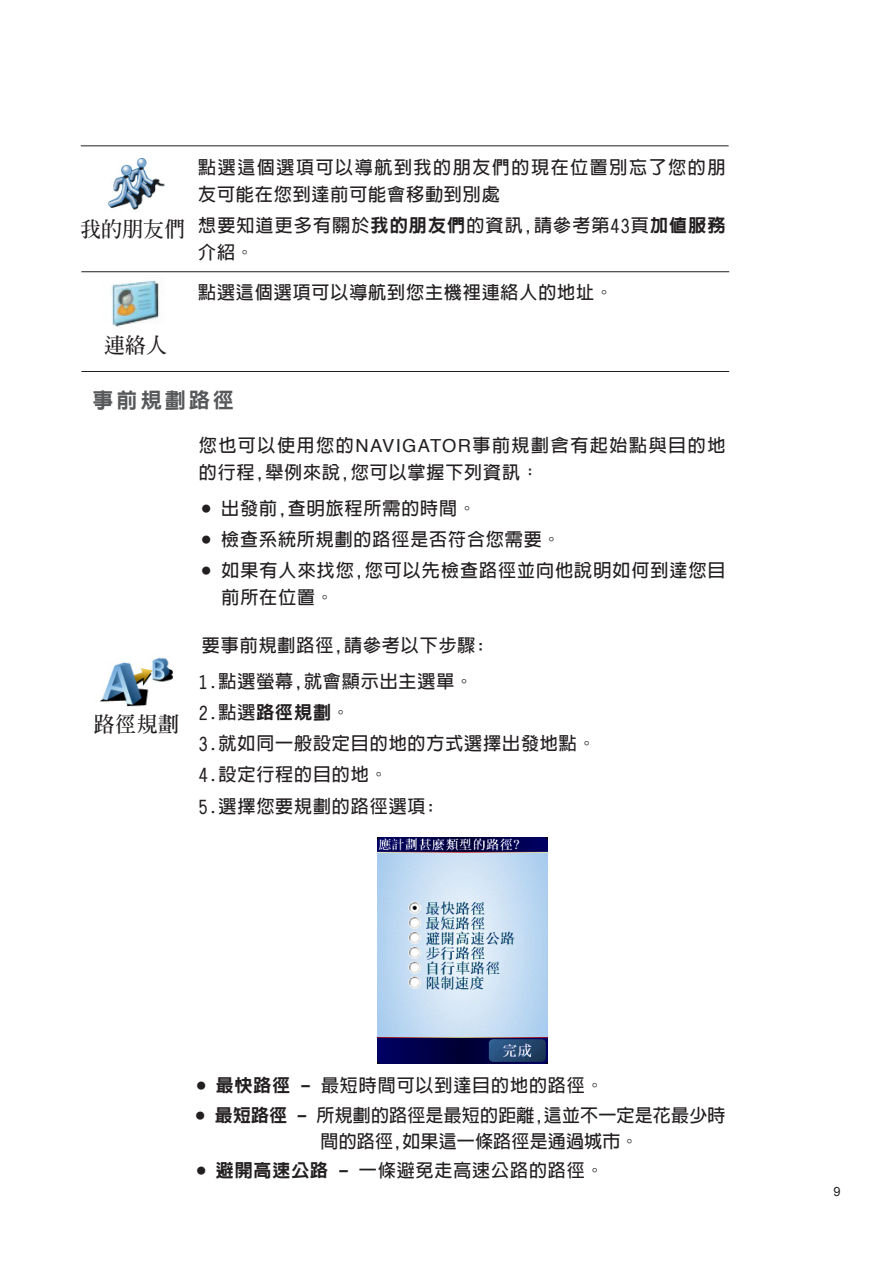
<style>
.page{position:relative;width:893px;height:1263px;background:#fff}
.page>*{position:absolute;margin:0;border:0;box-sizing:border-box;transform-origin:0 0}
.t1{font:700 21px "Inn Ming";color:#231f20}
.t2{font:800 21px "Lin Gothic";letter-spacing:.15em;color:#57585a}
.t3{font:700 18px/31.2px "Lin Gothic";letter-spacing:.05em;color:#231f20}
.t4{font:700 18px/27px "Lin Gothic";letter-spacing:.09em;color:#231f20}
.t5{font:700 18px/25.5px "Lin Gothic";letter-spacing:.01em;color:#231f20}
.t6{font:12.75px "Arial";color:#231f20}
.s1{font-weight:800}
.s2{font-family:"Helvetica";font-weight:400}
</style>
<div class="page">
<hr style="left:81px;top:271px;width:648px;height:1px;background:#231f20">
<img style="left:100px;top:657px;width:73px;height:50px">
<hr style="left:81px;top:146px;width:648px;height:1px;background:#231f20">
<img style="left:108px;top:159px;width:57px;height:51px">
<img style="left:378px;top:837px;width:170px;height:227px">
<hr style="left:81px;top:371px;width:648px;height:1px;background:#231f20">
<img style="left:112px;top:280px;width:47px;height:47px">
<p class="t1" style="left:80px;top:218px;width:106px">我的朋友們</p>
<p class="t1" style="left:104px;top:335px;width:64px">連絡人</p>
<p class="t4" style="left:198px;top:153px;width:529px">點選這個選項可以導航到我的朋友們的現在位置別忘了您的朋友可能在您到達前可能會移動到別處</p>
<p class="t3" style="left:198px;top:212px;width:529px;line-height:27px">想要知道更多有關於<span class="s1">我的朋友們</span>的資訊,請參考第43頁<span class="s1">加值服務</span>介紹。</p>
<p class="t3" style="left:198px;top:276px;width:416px">點選這個選項可以導航到您主機裡連絡人的地址。</p>
<p class="t2" style="left:92px;top:390px;width:143px">事前規劃路徑</p>
<p class="t4" style="left:199px;top:432px;width:528px">您也可以使用您的<span class="s2">NAVIGATOR</span>事前規劃含有起始點與目的地的行程,舉例來說,您可以掌握下列資訊：</p>
<p class="t3" style="left:202px;top:492px;width:276px"><sup>●</sup> 出發前,查明旅程所需的時間。</p>
<p class="t3" style="left:202px;top:524px;width:360px"><sup>●</sup> 檢查系統所規劃的路徑是否符合您需要。</p>
<p class="t3" style="left:221px;top:557px;width:506px;line-height:27px;text-indent:-20px"><sup>●</sup> 如果有人來找您,您可以先檢查路徑並向他說明如何到達您目前所在位置。</p>
<p class="t3" style="left:199px;top:627px;width:288px;line-height:35.5px">要事前規劃路徑,請參考以下步驟:<br>1.點選螢幕,就會顯示出主選單。</p>
<p class="t3" style="left:199px;top:696px;width:398px">2.點選<span class="s1">路徑規劃</span>。<br>3.就如同一般設定目的地的方式選擇出發地點。<br>4.設定行程的目的地。<br>5.選擇您要規劃的路徑選項:</p>
<p class="t1" style="left:94px;top:714px;width:87px">路徑規劃</p>
<p class="t3" style="left:197px;top:1070px;width:408px"><sup>●</sup> <span class="s1">最快路徑 -</span> 最短時間可以到達目的地的路徑。</p>
<p class="t5" style="left:320px;top:1102px;width:407px;text-indent:-125px"><sup>●</sup> <span class="s1">最短路徑 -</span> 所規劃的路徑是最短的距離,這並不一定是花最少時間的路徑,如果這一條路徑是通過城市。</p>
<p class="t3" style="left:197px;top:1155px;width:408px"><sup>●</sup> <span class="s1">避開高速公路 -</span> 一條避免走高速公路的路徑。</p>
<p class="t6" style="left:833px;top:1185px;width:9px">9</p>
</div>
